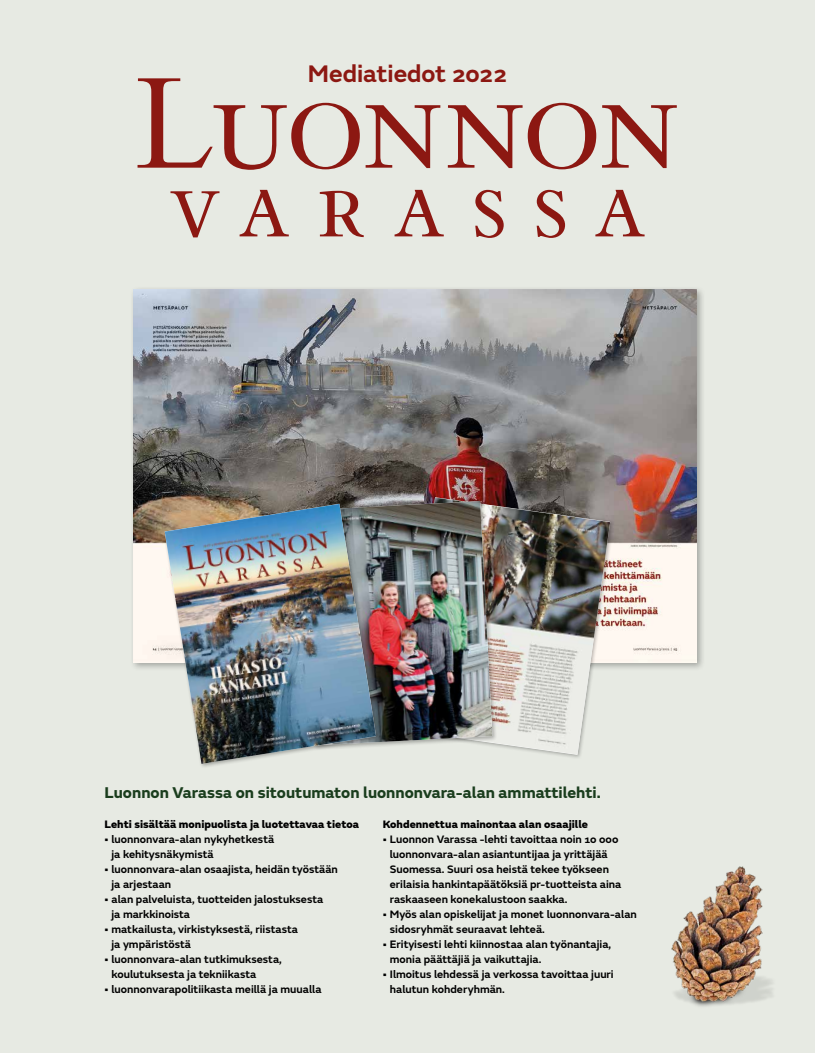
<style>
.page{position:relative;width:815px;height:1053px;background:#fff}
.page>*{position:absolute;margin:0;border:0;box-sizing:border-box;transform-origin:0 0}
.t1{font:143.5px "Bembo Std";letter-spacing:-.035em;color:#8c1812}
.t2{font:103.62px "Bembo Std";letter-spacing:.23em;color:#8c1812}
.t3{font:600 25px "FS Emeric";color:#8c1812}
.t4{font:700 16.25px "FS Emeric";color:#1a3d1d}
.t5{font:600 11.25px/15px "FS Emeric";color:#000}
.t6{font:800 11.25px "FS Emeric";color:#000}
</style>
<div class="page">
<div style="left:0;top:0;width:815px;height:1052px;background:#e7eae3"></div>
<div style="left:130px;top:285px;width:575px;height:386px;background:#000;opacity:.3"></div>
<img style="left:134px;top:289px;width:563px;height:374px">
<img style="left:650px;top:837px;width:133px;height:186px">
<div style="left:400px;top:495px;width:215px;height:264px;background:#000;opacity:.3"></div>
<img style="left:402px;top:497px;width:208px;height:257px">
<div style="left:301px;top:498px;width:196px;height:252px;background:#000;opacity:.3"></div>
<img style="left:381px;top:501px;width:111px;height:243px">
<div style="left:162px;top:501px;width:219px;height:267px;background:#000;opacity:.3"></div>
<img style="left:165px;top:504px;width:211px;height:259px">
<h3 class="t3" style="left:308px;top:55px;width:201px">Mediatiedot 2022</h3>
<h1 class="t1" style="left:135px;top:39px;width:547px">Luonnon</h1>
<h2 class="t2" style="left:168px;top:143px;width:480px">varassa</h2>
<h3 class="t4" style="left:104px;top:779px;width:498px">Luonnon Varassa on sitoutumaton luonnonvara-alan ammattilehti.</h3>
<p class="t6" style="left:104px;top:815px;width:256px">Lehti sisältää monipuolista ja luotettavaa tietoa</p>
<p class="t5" style="left:111px;top:830px;width:164px;text-indent:-7px">• luonnonvara-alan nykyhetkestä ja kehitysnäkymistä</p>
<p class="t5" style="left:111px;top:860px;width:228px;text-indent:-7px">• luonnonvara-alan osaajista, heidän työstään ja arjestaan</p>
<p class="t5" style="left:111px;top:890px;width:213px;text-indent:-7px">• alan palveluista, tuotteiden jalostuksesta ja markkinoista</p>
<p class="t5" style="left:111px;top:920px;width:188px;text-indent:-7px">• matkailusta, virkistyksestä, riistasta ja ympäristöstä</p>
<p class="t5" style="left:111px;top:950px;width:172px;text-indent:-7px">• luonnonvara-alan tutkimuksesta, koulutuksesta ja tekniikasta</p>
<p class="t5" style="left:104px;top:980px;width:219px">• luonnonvarapolitiikasta meillä ja muualla</p>
<p class="t6" style="left:383px;top:815px;width:207px">Kohdennettua mainontaa alan osaajille</p>
<p class="t5" style="left:390px;top:830px;width:233px;text-indent:-7px">• Luonnon Varassa -lehti tavoittaa noin 10 000 luonnonvara-alan asiantuntijaa ja yrittäjää Suomessa. Suuri osa heistä tekee työkseen erilaisia hankintapäätöksiä pr-tuotteista aina raskaaseen konekalustoon saakka.</p>
<p class="t5" style="left:390px;top:905px;width:249px;text-indent:-7px">• Myös alan opiskelijat ja monet luonnonvara-alan sidosryhmät seuraavat lehteä.</p>
<p class="t5" style="left:390px;top:935px;width:223px;text-indent:-7px">• Erityisesti lehti kiinnostaa alan työnantajia, monia päättäjiä ja vaikuttajia.</p>
<p class="t5" style="left:390px;top:965px;width:225px;text-indent:-7px">• Ilmoitus lehdessä ja verkossa tavoittaa juuri halutun kohderyhmän.</p>
</div>
